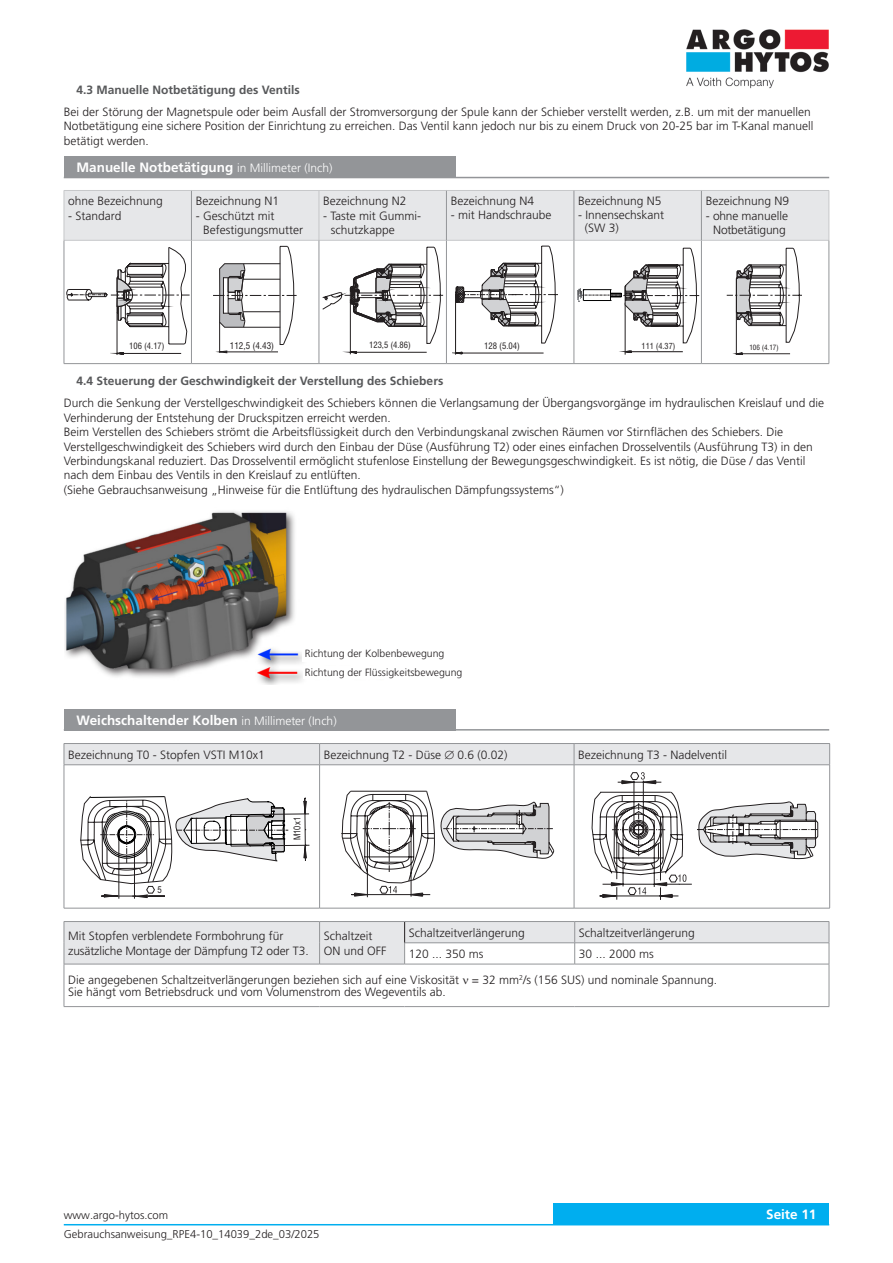
<style>
.page{position:relative;width:893px;height:1263px;background:#fff}
.page>*{position:absolute;margin:0;border:0;box-sizing:border-box;transform-origin:0 0}
._03_Headline_white{font:700 13.5px "Frutiger LT Pro";color:#fff}
._06_Text_L_1mm{font:300 12px/14.4px "Frutiger LT Pro";color:#231f20}
._06_Text{font:300 12px/14.4px "Frutiger LT Pro";color:#231f20}
._05_Subline_Copytext{font:700 12px "Frutiger LT Pro";color:#57585a}
.t1{font:300 11.25px "Frutiger LT Pro";color:#231f20}
._06_Text__1mm{font:300 10.5px "Frutiger LT Pro";color:#231f20}
.t2{font:9.45px "Arial Narrow";color:#231f20}
.t3{font:condensed 9px "Swiss 721 BTCE";color:#231f20}
.t4{font:condensed 8.7px "Swiss 721 BTCE";color:#231f20}
.t5{font:condensed 8.55px "Swiss 721 BTCE";color:#231f20}
.t6{font:condensed 8.25px "Swiss 721 BTCE";color:#231f20}
.t7{font:condensed 7.05px "Swiss 721 BTCE";color:#231f20}
.s1{font-weight:300;font-size:12px}
</style>
<div class="page">
<div style="left:553px;top:1203px;width:276px;height:22px;background:#00aeef"></div>
<hr style="left:64px;top:1224px;width:765px;height:1px;background:#00aeef">
<div style="left:64px;top:709px;width:391px;height:21px;background:#939598"></div>
<hr style="left:64px;top:729px;width:765px;height:1px;background:#939598">
<div style="left:64px;top:156px;width:391px;height:22px;background:#939598"></div>
<hr style="left:64px;top:177px;width:765px;height:1px;background:#939598">
<svg style="left:65px;top:191px;width:764px;height:164px"></svg>
<hr style="left:64px;top:190px;width:127px;height:1px;background:#c7c8ca">
<hr style="left:64px;top:191px;width:1px;height:49px;background:#c7c8ca">
<hr style="left:191px;top:190px;width:128px;height:1px;background:#c7c8ca">
<hr style="left:319px;top:190px;width:127px;height:1px;background:#c7c8ca">
<hr style="left:319px;top:191px;width:1px;height:49px;background:#c7c8ca">
<hr style="left:446px;top:190px;width:128px;height:1px;background:#c7c8ca">
<hr style="left:574px;top:190px;width:127px;height:1px;background:#c7c8ca">
<hr style="left:701px;top:190px;width:128px;height:1px;background:#c7c8ca">
<hr style="left:829px;top:191px;width:1px;height:49px;background:#c7c8ca">
<hr style="left:64px;top:240px;width:127px;height:1px;background:#c7c8ca">
<hr style="left:191px;top:240px;width:128px;height:1px;background:#c7c8ca">
<hr style="left:319px;top:240px;width:127px;height:1px;background:#c7c8ca">
<hr style="left:446px;top:240px;width:128px;height:1px;background:#c7c8ca">
<hr style="left:574px;top:240px;width:127px;height:1px;background:#c7c8ca">
<hr style="left:701px;top:240px;width:128px;height:1px;background:#c7c8ca">
<hr style="left:191px;top:191px;width:1px;height:49px;background:#939598">
<hr style="left:446px;top:191px;width:1px;height:49px;background:#939598">
<hr style="left:574px;top:191px;width:1px;height:49px;background:#939598">
<hr style="left:701px;top:191px;width:1px;height:49px;background:#939598">
<hr style="left:64px;top:240px;width:1px;height:123px;background:#939598">
<hr style="left:191px;top:240px;width:1px;height:123px;background:#939598">
<hr style="left:319px;top:240px;width:1px;height:123px;background:#939598">
<hr style="left:446px;top:240px;width:1px;height:123px;background:#939598">
<hr style="left:574px;top:240px;width:1px;height:123px;background:#939598">
<hr style="left:701px;top:240px;width:1px;height:123px;background:#939598">
<hr style="left:829px;top:240px;width:1px;height:123px;background:#939598">
<hr style="left:64px;top:363px;width:127px;height:1px;background:#939598">
<hr style="left:191px;top:363px;width:128px;height:1px;background:#939598">
<hr style="left:319px;top:363px;width:127px;height:1px;background:#939598">
<hr style="left:446px;top:363px;width:128px;height:1px;background:#939598">
<hr style="left:574px;top:363px;width:127px;height:1px;background:#939598">
<hr style="left:701px;top:363px;width:128px;height:1px;background:#939598">
<img style="left:65px;top:511px;width:238px;height:173px">
<hr style="left:829px;top:964px;width:1px;height:42px;background:#939598">
<svg style="left:64px;top:743px;width:766px;height:221px"></svg>
<hr style="left:64px;top:964px;width:256px;height:1px;background:#939598">
<hr style="left:64px;top:964px;width:1px;height:42px;background:#939598">
<hr style="left:320px;top:964px;width:85px;height:1px;background:#939598">
<hr style="left:405px;top:964px;width:170px;height:1px;background:#939598">
<hr style="left:575px;top:964px;width:254px;height:1px;background:#939598">
<hr style="left:64px;top:1006px;width:256px;height:1px;background:#939598">
<hr style="left:320px;top:1006px;width:85px;height:1px;background:#939598">
<hr style="left:405px;top:1006px;width:170px;height:1px;background:#939598">
<hr style="left:575px;top:1006px;width:254px;height:1px;background:#939598">
<img style="left:686px;top:29px;width:143px;height:59px">
<p class="_05_Subline_Copytext" style="left:77px;top:83px;width:225px">4.3 Manuelle Notbetätigung des Ventils</p>
<p class="_06_Text_L_1mm" style="left:64px;top:105px;width:751px">Bei der Störung der Magnetspule oder beim Ausfall der Stromversorgung der Spule kann der Schieber verstellt werden, z.B. um mit der manuellen<br>Notbetätigung eine sichere Position der Einrichtung zu erreichen. Das Ventil kann jedoch nur bis zu einem Druck von 20-25 bar im T-Kanal manuell betätigt werden.</p>
<p class="_03_Headline_white" style="left:77px;top:159px;width:257px">Manuelle Notbetätigung <span class="s1">in Millimeter (Inch)</span></p>
<p class="_06_Text" style="left:68px;top:194px;width:96px">ohne Bezeichnung</p>
<p class="_06_Text" style="left:68px;top:209px;width:55px">- Standard</p>
<p class="_06_Text" style="left:196px;top:194px;width:85px">Bezeichnung N1</p>
<p class="_06_Text" style="left:203px;top:209px;width:102px;text-indent:-8px">- Geschützt mit<br>Befestigungsmutter</p>
<p class="_06_Text" style="left:323px;top:194px;width:85px">Bezeichnung N2</p>
<p class="_06_Text" style="left:331px;top:209px;width:92px;text-indent:-8px">- Taste mit Gummi&shy;schutzkappe</p>
<p class="_06_Text" style="left:451px;top:194px;width:85px">Bezeichnung N4</p>
<p class="_06_Text" style="left:451px;top:208px;width:102px">- mit Handschraube</p>
<p class="_06_Text" style="left:578px;top:194px;width:85px">Bezeichnung N5</p>
<p class="_06_Text" style="left:578px;top:208px;width:88px">- Innensechskant</p>
<p class="_06_Text" style="left:585px;top:221px;width:36px">(SW 3)</p>
<p class="_06_Text" style="left:706px;top:194px;width:85px">Bezeichnung N9</p>
<p class="_06_Text" style="left:706px;top:209px;width:84px;text-align:center">- ohne manuelle<br>Notbetätigung</p>
<p class="t5" style="left:129px;top:340px;width:37px">106 (4.17)</p>
<p class="t3" style="left:230px;top:340px;width:46px">112,5 (4.43)</p>
<p class="t5" style="left:369px;top:339px;width:43px">123,5 (4.86)</p>
<p class="t4" style="left:484px;top:339px;width:37px">128 (5.04)</p>
<p class="t6" style="left:642px;top:340px;width:35px">111 (4.37)</p>
<p class="t7" style="left:749px;top:342px;width:31px">106 (4.17)</p>
<p class="_05_Subline_Copytext" style="left:77px;top:374px;width:368px">4.4 Steuerung der Geschwindigkeit der Verstellung des Schiebers</p>
<p class="_06_Text_L_1mm" style="left:64px;top:396px;width:762px">Durch die Senkung der Verstellgeschwindigkeit des Schiebers können die Verlangsamung der Übergangsvorgänge im hydraulischen Kreislauf und die<br>Verhinderung der Entstehung der Druckspitzen erreicht werden.</p>
<p class="_06_Text_L_1mm" style="left:64px;top:425px;width:750px">Beim Verstellen des Schiebers strömt die Arbeitsflüssigkeit durch den Verbindungskanal zwischen Räumen vor Stirnflächen des Schiebers. Die Verstellgeschwindigkeit des Schiebers wird durch den Einbau der Düse (Ausführung T2) oder eines einfachen Drosselventils (Ausführung T3) in den Verbindungskanal reduziert. Das Drosselventil ermöglicht stufenlose Einstellung der Bewegungsgeschwindigkeit. Es ist nötig, die Düse / das Ventil nach dem Einbau des Ventils in den Kreislauf zu entlüften.</p>
<p class="_06_Text_L_1mm" style="left:64px;top:483px;width:502px">(Siehe Gebrauchsanweisung „Hinweise für die Entlüftung des hydraulischen Dämpfungssystems“)</p>
<p class="_06_Text__1mm" style="left:305px;top:647px;width:141px">Richtung der Kolbenbewegung</p>
<p class="_06_Text__1mm" style="left:305px;top:666px;width:159px">Richtung der Flüssigkeitsbewegung</p>
<p class="_03_Headline_white" style="left:77px;top:712px;width:262px">Weichschaltender Kolben <span class="s1">in Millimeter (Inch)</span></p>
<p class="_06_Text" style="left:68px;top:747px;width:198px">Bezeichnung T0 - Stopfen VSTI M10x1</p>
<p class="_06_Text" style="left:324px;top:747px;width:185px">Bezeichnung T2 - Düse ∅ 0.6 (0.02)</p>
<p class="_06_Text" style="left:578px;top:747px;width:150px">Bezeichnung T3 - Nadelventil</p>
<p class="t2" style="left:157px;top:886px;width:6px">5</p>
<p class="t2" style="left:294px;top:840px;width:25px;rotate:-91deg">M10x1</p>
<p class="_06_Text" style="left:409px;top:925px;width:117px">Schaltzeitverlängerung</p>
<p class="_06_Text" style="left:579px;top:925px;width:117px">Schaltzeitverlängerung</p>
<p class="_06_Text" style="left:409px;top:947px;width:76px">120 ... 350 ms</p>
<p class="_06_Text" style="left:579px;top:947px;width:76px">30 ... 2000 ms</p>
<p class="_06_Text" style="left:68px;top:972px;width:650px">Die angegebenen Schaltzeitverlängerungen beziehen sich auf eine Viskosität = 32 mm<sup>2</sup>/s (156 SUS) und nominale Spannung.</p>
<p class="_06_Text" style="left:68px;top:984px;width:379px">Sie hängt vom Betriebsdruck und vom Volumenstrom des Wegeventils ab.</p>
<p class="_06_Text" style="left:68px;top:929px;width:242px">Mit Stopfen verblendete Formbohrung für zusätzliche Montage der Dämpfung T2 oder T3.</p>
<p class="_06_Text" style="left:324px;top:929px;width:50px">Schaltzeit</p>
<p class="_06_Text" style="left:324px;top:943px;width:64px">ON und OFF</p>
<p class="t1" style="left:64px;top:1209px;width:106px">www.argo-hytos.com</p>
<p class="_03_Headline_white" style="left:766px;top:1206px;width:52px">Seite 11</p>
<p class="t1" style="left:64px;top:1227px;width:257px">Gebrauchsanweisung_RPE4-10_14039_2de_03/2025</p>
</div>
